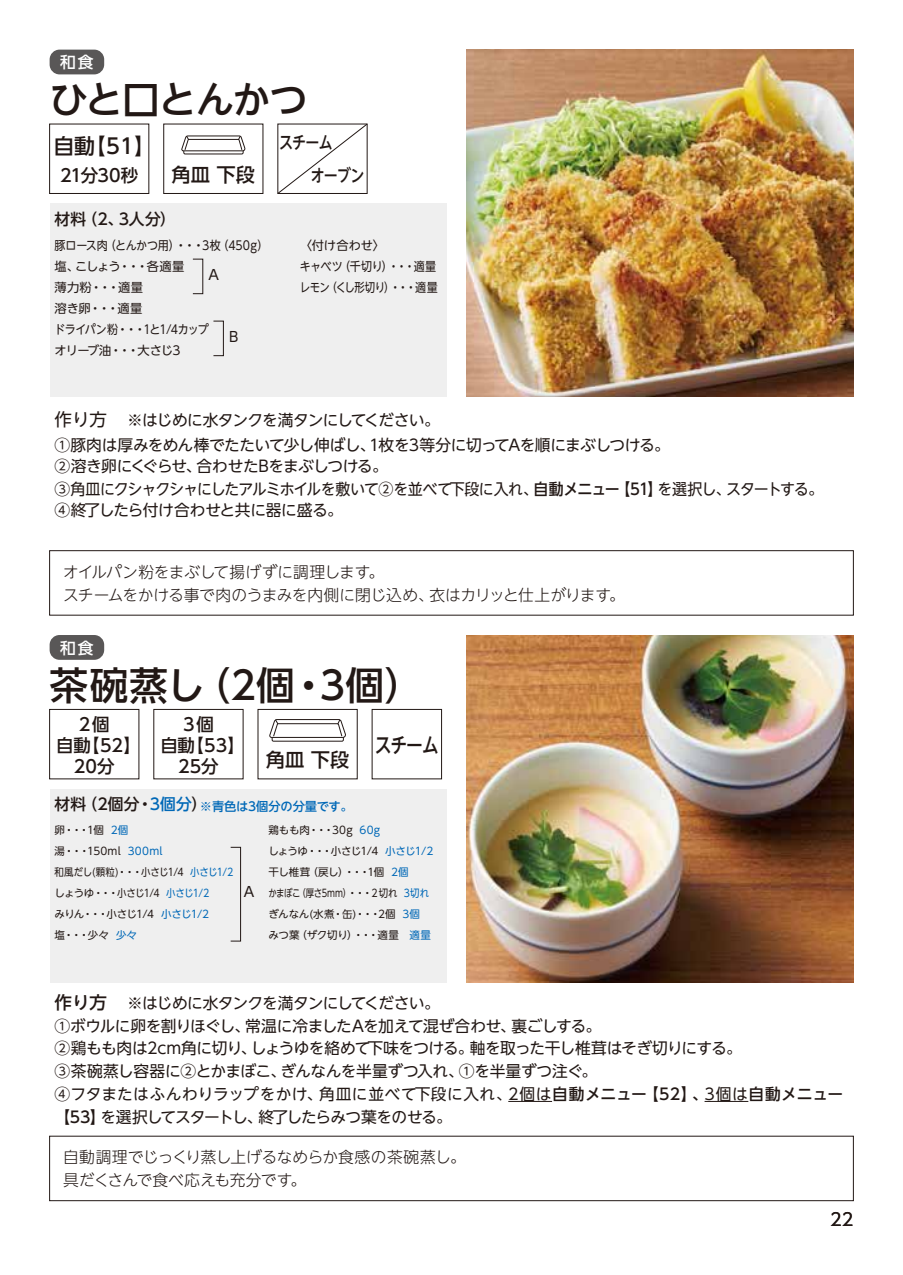
<style>
.page{position:relative;width:903px;height:1275px;background:#fff}
.page>*{position:absolute;margin:0;border:0;box-sizing:border-box;transform-origin:0 0}
.t1{font:500 38.5px "UD Shin Go NT Pro";letter-spacing:-.035em;color:#221815}
.t2{font:500 21px "UD Shin Go NT Pro";letter-spacing:-.055em;color:#221815}
.t3{font:500 21px "UD Shin Go NT Pro";letter-spacing:-.055em;color:#221815;scale:.8 1}
.t4{font:500 19.25px "UD Shin Go NT Pro";color:#221815}
.t5{font:500 17.5px/21px "UD Shin Go NT Pro";color:#221815;text-align:center}
.t6{font:500 17.5px/32.7px "UD Shin Go NT Pro";letter-spacing:-.06em;color:#221815;scale:.8 1}
.t7{font:17.5px "UD Shin Go NT Pro";color:#221815}
.t8{font:15.75px/22.8px "UD Shin Go NT Pro";letter-spacing:-.035em;color:#221815}
.t9{font:300 15.75px/22.8px "UD Shin Go NT Pro";letter-spacing:-.015em;color:#221815}
.t10{font:15.75px "UD Shin Go NT Pro";letter-spacing:-.055em;color:#221815}
.t11{font:500 15.75px "UD Shin Go NT Pro";letter-spacing:.015em;color:#221815}
.t12{font:500 15.75px "UD Shin Go NT Pro";color:#fff}
.t13{font:14px "UD Shin Go NT Pro";color:#221815}
.t14{font:12.25px/21px "UD Shin Go NT Pro";letter-spacing:-.025em;color:#221815;scale:.9 1}
.t15{font:12.25px/21px "UD Shin Go NT Pro";letter-spacing:-.025em;color:#221815}
.t16{font:500 12.25px "UD Shin Go NT Pro";letter-spacing:-.01em;color:#0068b7}
.t17{font:10.5px/21px "UD Shin Go NT Pro";letter-spacing:-.02em;color:#221815}
.t18{font:10.5px/21px "UD Shin Go NT Pro";letter-spacing:-.04em;color:#221815}
.s1{font-weight:500}
.s2{color:#0068b7}
</style>
<div class="page">
<div style="left:50px;top:789px;width:396px;height:193px;background:#efefef"></div>
<img style="left:466px;top:635px;width:387px;height:347px">
<hr style="left:508px;top:1101px;width:44px;height:1px;background:#221815">
<hr style="left:704px;top:1101px;width:44px;height:1px;background:#221815">
<div style="left:230px;top:847px;width:11px;height:94px;border:1px solid #221815"></div>
<div style="left:258px;top:709px;width:100px;height:70px;border:1px solid #221815"></div>
<svg style="left:269px;top:719px;width:77px;height:23px"></svg>
<div style="left:49px;top:1136px;width:805px;height:65px;border:1px solid #221815"></div>
<div style="left:50px;top:635px;width:54px;height:25px;background:#595757;border-radius:10px"></div>
<div style="left:50px;top:203px;width:396px;height:194px;background:#efefef"></div>
<div style="left:49px;top:124px;width:100px;height:70px;border:1px solid #221815"></div>
<img style="left:466px;top:50px;width:387px;height:347px">
<div style="left:213px;top:321px;width:11px;height:35px;border:1px solid #221815"></div>
<div style="left:163px;top:124px;width:100px;height:70px;border:1px solid #221815"></div>
<svg style="left:181px;top:135px;width:65px;height:20px"></svg>
<div style="left:49px;top:550px;width:805px;height:66px;border:1px solid #221815"></div>
<div style="left:50px;top:50px;width:54px;height:24px;background:#595757;border-radius:10px"></div>
<div style="left:49px;top:709px;width:90px;height:70px;border:1px solid #221815"></div>
<div style="left:372px;top:709px;width:70px;height:70px;border:1px solid #221815"></div>
<svg style="left:277px;top:123px;width:91px;height:71px"></svg>
<p class="t12" style="left:60px;top:50px;width:35px">和食</p>
<h1 class="t1" style="left:50px;top:69px;width:260px">ひと口とんかつ</h1>
<h2 class="t2" style="left:53px;top:129px;width:103px">自動【51】</h2>
<p class="t5" style="left:60px;top:164px;width:80px">21分30秒</p>
<p class="t4" style="left:172px;top:159px;width:85px">角皿 下段</p>
<p class="t11" style="left:55px;top:206px;width:123px">材料（2、3人分）</p>
<p class="t14" style="left:55px;top:234px;width:239px">豚ロース肉（とんかつ用）・・・3枚（450g）塩、こしょう・・・各適量<br>薄力粉・・・適量<br>溶き卵・・・適量<br>ドライパン粉・・・1と1/4カップ<br>オリーブ油・・・大さじ3</p>
<p class="t13" style="left:208px;top:263px;width:12px">A</p>
<p class="t13" style="left:229px;top:325px;width:11px">B</p>
<p class="t6" style="left:311px;top:126px;width:68px;text-indent:-32px">スチーム<br>オーブン</p>
<p class="t15" style="left:300px;top:234px;width:139px">〈付け合わせ〉<br>キャベツ（千切り）・・・適量レモン（くし形切り）・・・適量</p>
<p class="t7" style="left:55px;top:405px;width:54px">作り方</p>
<p class="t10" style="left:127px;top:407px;width:314px">※はじめに水タンクを満タンにしてください。</p>
<p class="t8" style="left:55px;top:434px;width:617px;line-height:21px">①豚肉は厚みをめん棒でたたいて少し伸ばし、1枚を3等分に切ってAを順にまぶしつける。<br>②溶き卵にくぐらせ、合わせたBをまぶしつける。</p>
<p class="t8" style="left:55px;top:478px;width:771px;line-height:21px">③角皿にクシャクシャにしたアルミホイルを敷いて②を並べて下段に入れ、<span class="s1">自動メニュー【51】</span>を選択し、スタートする。<br>④終了したら付け合わせと共に器に盛る。</p>
<p class="t9" style="left:63px;top:560px;width:563px">オイルパン粉をまぶして揚げずに調理します。<br>スチームをかける事で肉のうまみを内側に閉じ込め、衣はカリッと仕上がります。</p>
<p class="t12" style="left:60px;top:635px;width:35px">和食</p>
<h1 class="t1" style="left:50px;top:654px;width:375px">茶碗蒸し（2個・3個）</h1>
<p class="t5" style="left:56px;top:713px;width:86px">2個<br>自動【52】<br>20分</p>
<p class="t5" style="left:160px;top:713px;width:86px">3個<br>自動【53】<br>25分</p>
<p class="t4" style="left:266px;top:744px;width:85px">角皿 下段</p>
<p class="t11" style="left:55px;top:792px;width:154px">材料（2個分・<span class="s2">3個分</span>）</p>
<p class="t16" style="left:200px;top:797px;width:154px">※青色は3個分の分量です。</p>
<h2 class="t3" style="left:375px;top:728px;width:82px">スチーム</h2>
<p class="t18" style="left:55px;top:819px;width:180px">卵・・・1個 <span class="s2">2個<br></span>湯・・・150ml <span class="s2">300ml<br></span>和風だし(顆粒)・・・小さじ1/4 <span class="s2">小さじ1/2</span>しょうゆ・・・小さじ1/4 <span class="s2">小さじ1/2<br></span>みりん・・・小さじ1/4 <span class="s2">小さじ1/2<br></span>塩・・・少々 <span class="s2">少々</span></p>
<p class="t13" style="left:244px;top:880px;width:12px">A</p>
<p class="t17" style="left:268px;top:819px;width:167px">鶏もも肉・・・30g <span class="s2">60g<br></span>しょうゆ・・・小さじ1/4 <span class="s2">小さじ1/2</span>干し椎茸（戻し）・・・1個 <span class="s2">2個<br></span>かまぼこ（厚さ5mm）・・・２切れ <span class="s2">3切れ</span>ぎんなん(水煮・缶)・・・2個 <span class="s2">3個<br></span>みつ葉（ザク切り）・・・適量　<span class="s2">適量</span></p>
<p class="t5" style="left:55px;top:991px;width:54px">作り方</p>
<p class="t10" style="left:127px;top:990px;width:314px">※はじめに水タンクを満タンにしてください。</p>
<p class="t8" style="left:55px;top:1014px;width:790px">①ボウルに卵を割りほぐし、常温に冷ましたAを加えて混ぜ合わせ、裏ごしする。<br>②鶏もも肉は2cm角に切り、しょうゆを絡めて下味をつける。軸を取った干し椎茸はそぎ切りにする。<br>③茶碗蒸し容器に②とかまぼこ、ぎんなんを半量ずつ入れ、①を半量ずつ注ぐ。<br>④フタまたはふんわりラップをかけ、角皿に並べて下段に入れ、2個は<span class="s1">自動メニュー【52】、</span>3個は<span class="s1">自動メニュー【53】</span>を選択してスタートし、終了したらみつ葉をのせる。</p>
<p class="t9" style="left:63px;top:1145px;width:404px">自動調理でじっくり蒸し上げるなめらか食感の茶碗蒸し。具だくさんで食べ応えも充分です。</p>
<p class="t7" style="left:830px;top:1206px;width:25px">22</p>
</div>
